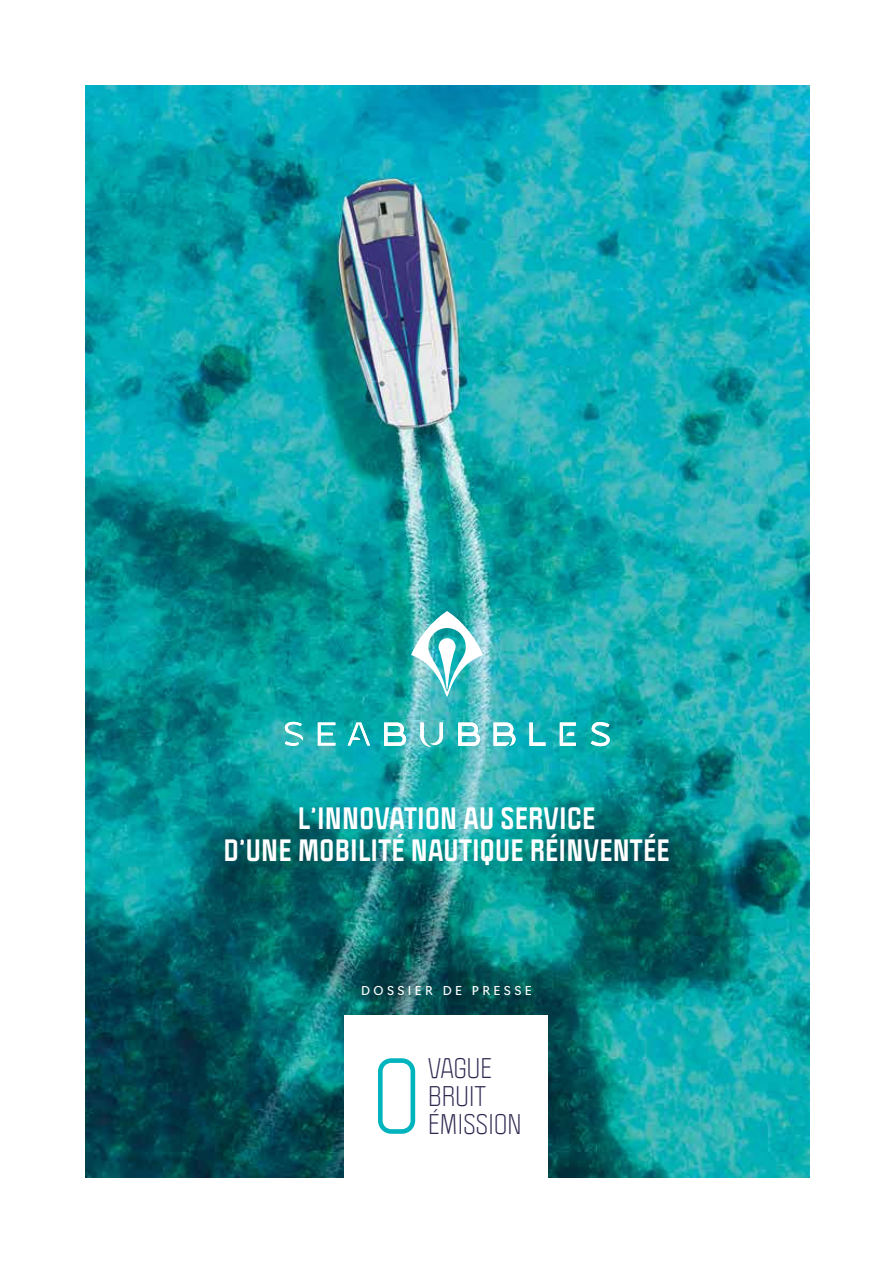
<style>
.page{position:relative;width:893px;height:1263px;background:#fff}
.page>*{position:absolute;margin:0;border:0;box-sizing:border-box;transform-origin:0 0}
.t1{font:800 27px/32.4px "Politica";letter-spacing:.01em;color:#fff;text-align:center}
.t2{font:24.9px/27.8px "Politica";letter-spacing:.01em;color:#2f2951}
.t3{font:12px "Navigo";letter-spacing:.28em;color:#fff}
</style>
<div class="page">
<img style="left:85px;top:85px;width:724px;height:1093px">
<img style="left:411px;top:611px;width:72px;height:86px">
<svg style="left:494px;top:722px;width:21px;height:24px"></svg>
<svg style="left:420px;top:722px;width:23px;height:25px"></svg>
<svg style="left:384px;top:722px;width:22px;height:24px"></svg>
<svg style="left:458px;top:722px;width:22px;height:24px"></svg>
<svg style="left:529px;top:722px;width:16px;height:24px"></svg>
<svg style="left:560px;top:722px;width:16px;height:24px"></svg>
<svg style="left:591px;top:718px;width:19px;height:28px"></svg>
<svg style="left:285px;top:722px;width:18px;height:24px"></svg>
<svg style="left:318px;top:722px;width:17px;height:23px"></svg>
<svg style="left:348px;top:722px;width:22px;height:23px"></svg>
<div style="left:345px;top:1015px;width:203px;height:247px;background:#fff"></div>
<svg style="left:378px;top:1058px;width:37px;height:76px"></svg>
<p class="t1" style="left:224px;top:801px;width:447px">L’INNOVATION AU SERVICE<br>D’UNE MOBILITÉ NAUTIQUE RÉINVENTÉE</p>
<p class="t3" style="left:361px;top:981px;width:172px">DOSSIER DE PRESSE</p>
<p class="t2" style="left:428px;top:1053px;width:95px">VAGUE<br>BRUIT<br>ÉMISSION</p>
</div>
